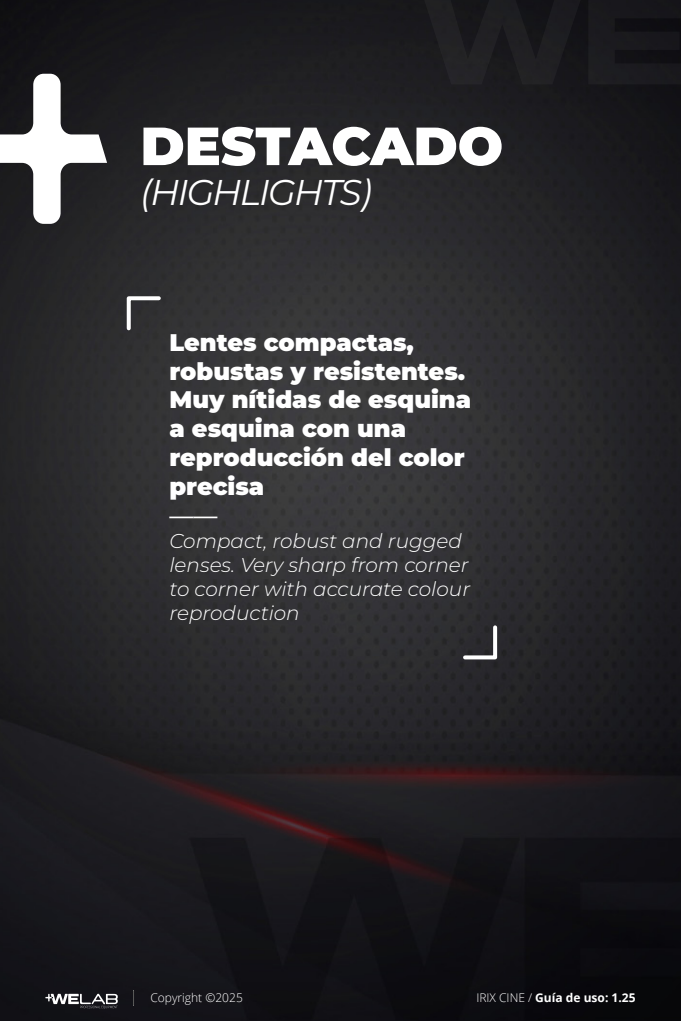
<style>
.page{position:relative;width:681px;height:1021px;background:#fff}
.page>*{position:absolute;margin:0;border:0;box-sizing:border-box;transform-origin:0 0}
.t1{font:900 53.6px "Montserrat";letter-spacing:-.005em;color:#fff}
.t2{font:italic 35.6px "Montserrat";letter-spacing:-.05em;color:#fff}
.t3{font:900 24px/28.8px "Montserrat";color:#fff}
.t4{font:500 24px "Montserrat";color:#fff}
.t5{font:italic 300 20px/24px "Montserrat";color:#fff}
.t6{font:700 12px "Open Sans";color:#fff}
.t7{font:300 12px "Open Sans";color:#fff}
.s1{font-weight:300}
</style>
<div class="page">
<img style="left:0;top:0;width:680px;height:1020px">
<svg style="left:45px;top:993px;width:73px;height:15px"></svg>
<svg style="left:133px;top:990px;width:1px;height:15px"></svg>
<svg style="left:0;top:74px;width:107px;height:150px"></svg>
<svg style="left:461px;top:623px;width:38px;height:38px"></svg>
<svg style="left:125px;top:294px;width:38px;height:38px"></svg>
<h1 class="t1" style="left:140px;top:115px;width:364px">DESTACADO</h1>
<h2 class="t2" style="left:140px;top:168px;width:233px">(HIGHLIGHTS)</h2>
<p class="t3" style="left:169px;top:328px;width:303px">Lentes compactas, robustas y resistentes.<br>Muy nítidas de esquina a esquina con una reproducción del color precisa</p>
<p class="t4" style="left:169px;top:499px;width:49px">―—</p>
<p class="t5" style="left:169px;top:530px;width:302px">Compact, robust and rugged lenses. Very sharp from corner to corner with accurate colour reproduction</p>
<p class="t7" style="left:150px;top:989px;width:94px">Copyright ©2025</p>
<p class="t6" style="left:476px;top:988px;width:161px"><span class="s1">IRIX CINE /</span> Guía de uso: 1.25</p>
</div>
